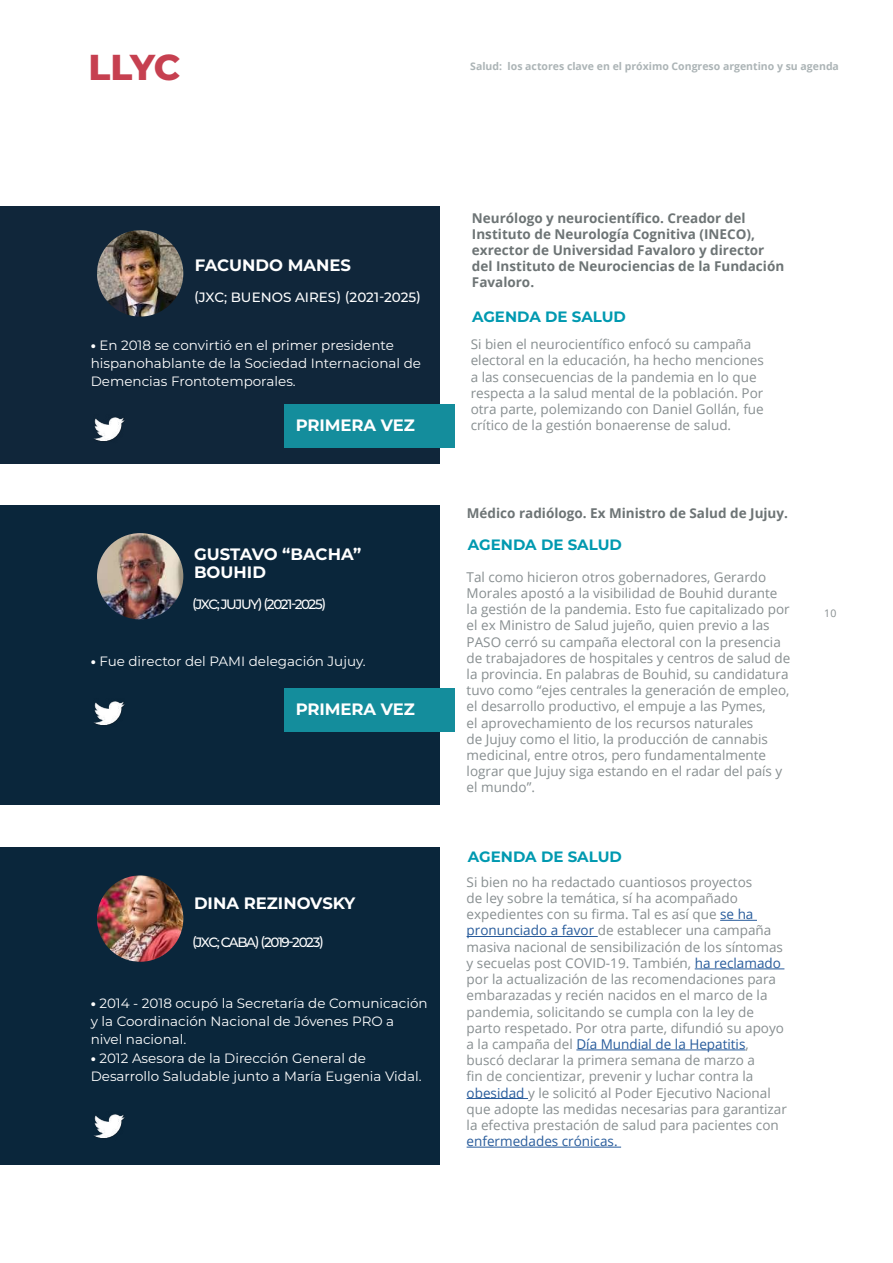
<style>
.page{position:relative;width:893px;height:1263px;background:#fff}
.page>*{position:absolute;margin:0;border:0;box-sizing:border-box;transform-origin:0 0}
.t1{font:800 36px "Montserrat";color:#c64050}
.t2{font:700 16.5px/18px "Montserrat";letter-spacing:-.005em;color:#fff}
.t3{font:700 15px "Montserrat";color:#0099b0}
.t4{font:13.5px/16.2px "Open Sans";color:#878e90}
.t5{font:13.5px/18px "Montserrat";color:#fff}
.t6{font:700 13.5px/16.2px "Open Sans";color:#6d7475}
.t7{font:500 13.5px "Montserrat";letter-spacing:-.1em;color:#fff}
.t8{font:500 13.5px "Montserrat";color:#fff}
.t9{font:13.5px "Open Sans";color:#275b9b}
.t10{font:700 10.5px "Open Sans";color:#acb4b6}
.t11{font:10.5px "Open Sans";color:#878e90}
.s1{font-weight:800}
.s2{color:#275b9b}
</style>
<div class="page">
<div style="left:0;top:505px;width:439px;height:300px;background:#0a263b"></div>
<div style="left:0;top:847px;width:439px;height:318px;background:#0a263b"></div>
<hr style="left:720px;top:920px;width:37px;height:1px;background:#275b9b">
<hr style="left:467px;top:936px;width:131px;height:1px;background:#275b9b">
<hr style="left:695px;top:968px;width:89px;height:1px;background:#275b9b">
<hr style="left:576px;top:1049px;width:169px;height:1px;background:#275b9b">
<hr style="left:467px;top:1098px;width:61px;height:1px;background:#275b9b">
<hr style="left:467px;top:1147px;width:154px;height:1px;background:#275b9b">
<div style="left:0;top:206px;width:439px;height:257px;background:#10263a"></div>
<img style="left:97px;top:230px;width:86px;height:87px;border-radius:43px">
<img style="left:97px;top:533px;width:86px;height:86px;border-radius:43px">
<img style="left:97px;top:875px;width:86px;height:87px;border-radius:43px">
<img style="left:94px;top:417px;width:30px;height:24px">
<img style="left:94px;top:701px;width:30px;height:24px">
<img style="left:94px;top:1114px;width:30px;height:24px">
<div style="left:285px;top:688px;width:170px;height:44px;background:#148d9c"></div>
<div style="left:285px;top:404px;width:170px;height:44px;background:#148d9c"></div>
<h1 class="t1" style="left:89px;top:40px;width:93px">LLYC</h1>
<p class="t10" style="left:470px;top:58px;width:370px">Salud: los actores clave en el próximo Congreso argentino y su agenda</p>
<p class="t2" style="left:195px;top:255px;width:158px">FACUNDO MANES</p>
<p class="t8" style="left:194px;top:288px;width:229px">(JXC; BUENOS AIRES) (2021-2025)</p>
<p class="t5" style="left:91px;top:336px;width:332px"><span class="s1">•</span> En 2018 se convirtió en el primer presidente hispanohablante de la Sociedad Internacional de<br>Demencias Frontotemporales.</p>
<p class="t2" style="left:296px;top:416px;width:121px">PRIMERA VEZ</p>
<p class="t2" style="left:194px;top:545px;width:169px">GUSTAVO “BACHA”<br>BOUHID</p>
<p class="t7" style="left:192px;top:595px;width:136px">(JXC; JUJUY) (2021-2025)</p>
<p class="t5" style="left:91px;top:651px;width:277px"><span class="s1">•</span> Fue director del PAMI delegación Jujuy.</p>
<p class="t2" style="left:296px;top:700px;width:121px">PRIMERA VEZ</p>
<p class="t2" style="left:194px;top:893px;width:163px">DINA REZINOVSKY</p>
<p class="t7" style="left:192px;top:933px;width:133px">(JXC; CABA) (2019-2023)</p>
<p class="t5" style="left:91px;top:994px;width:338px"><span class="s1">•</span> 2014 - 2018 ocupó la Secretaría de Comunicación y la Coordinación Nacional de Jóvenes PRO a nivel nacional.</p>
<p class="t5" style="left:91px;top:1049px;width:332px"><span class="s1">•</span> 2012 Asesora de la Dirección General de<br>Desarrollo Saludable junto a María Eugenia Vidal.</p>
<p class="t6" style="left:472px;top:209px;width:314px">Neurólogo y neurocientífico. Creador del Instituto de Neurología Cognitiva (INECO), exrector de Universidad Favaloro y director del Instituto de Neurociencias de la Fundación Favaloro.</p>
<p class="t3" style="left:472px;top:306px;width:155px">AGENDA DE SALUD</p>
<p class="t4" style="left:471px;top:336px;width:295px">Si bien el neurocientífico enfocó su campaña electoral en la educación, ha hecho menciones a las consecuencias de la pandemia en lo que respecta a la salud mental de la población. Por otra parte, polemizando con Daniel Gollán, fue crítico de la gestión bonaerense de salud.</p>
<p class="t6" style="left:467px;top:505px;width:323px">Médico radiólogo. Ex Ministro de Salud de Jujuy.</p>
<p class="t3" style="left:468px;top:534px;width:155px">AGENDA DE SALUD</p>
<p class="t4" style="left:467px;top:568px;width:325px">Tal como hicieron otros gobernadores, Gerardo Morales apostó a la visibilidad de Bouhid durante la gestión de la pandemia. Esto fue capitalizado por el ex Ministro de Salud jujeño, quien previo a las PASO cerró su campaña electoral con la presencia de trabajadores de hospitales y centros de salud de la provincia. En palabras de Bouhid, su candidatura tuvo como “ejes centrales la generación de empleo, el desarrollo productivo, el empuje a las Pymes,<br>el aprovechamiento de los recursos naturales<br>de Jujuy como el litio, la producción de cannabis medicinal, entre otros, pero fundamentalmente lograr que Jujuy siga estando en el radar del país y el mundo”.</p>
<p class="t3" style="left:468px;top:846px;width:155px">AGENDA DE SALUD</p>
<p class="t4" style="left:467px;top:873px;width:322px">Si bien no ha redactado cuantiosos proyectos<br>de ley sobre la temática, sí ha acompañado expedientes con su firma. Tal es así que <span class="s2">se ha pronunciado a favor</span> de establecer una campaña masiva nacional de sensibilización de los síntomas y secuelas post COVID-19. También, <span class="s2">ha reclamado </span>por la actualización de las recomendaciones para embarazadas y recién nacidos en el marco de la pandemia, solicitando se cumpla con la ley de parto respetado. Por otra parte, difundió su apoyo a la campaña del <span class="s2">Día Mundial de la Hepatitis</span>, buscó declarar la primera semana de marzo a<br>fin de concientizar, prevenir y luchar contra la <span class="s2">obesidad</span> y le solicitó al Poder Ejecutivo Nacional que adopte las medidas necesarias para garantizar la efectiva prestación de salud para pacientes con</p>
<p class="t9" style="left:467px;top:1132px;width:152px">enfermedades crónicas.</p>
<p class="t11" style="left:824px;top:606px;width:14px">10</p>
</div>
